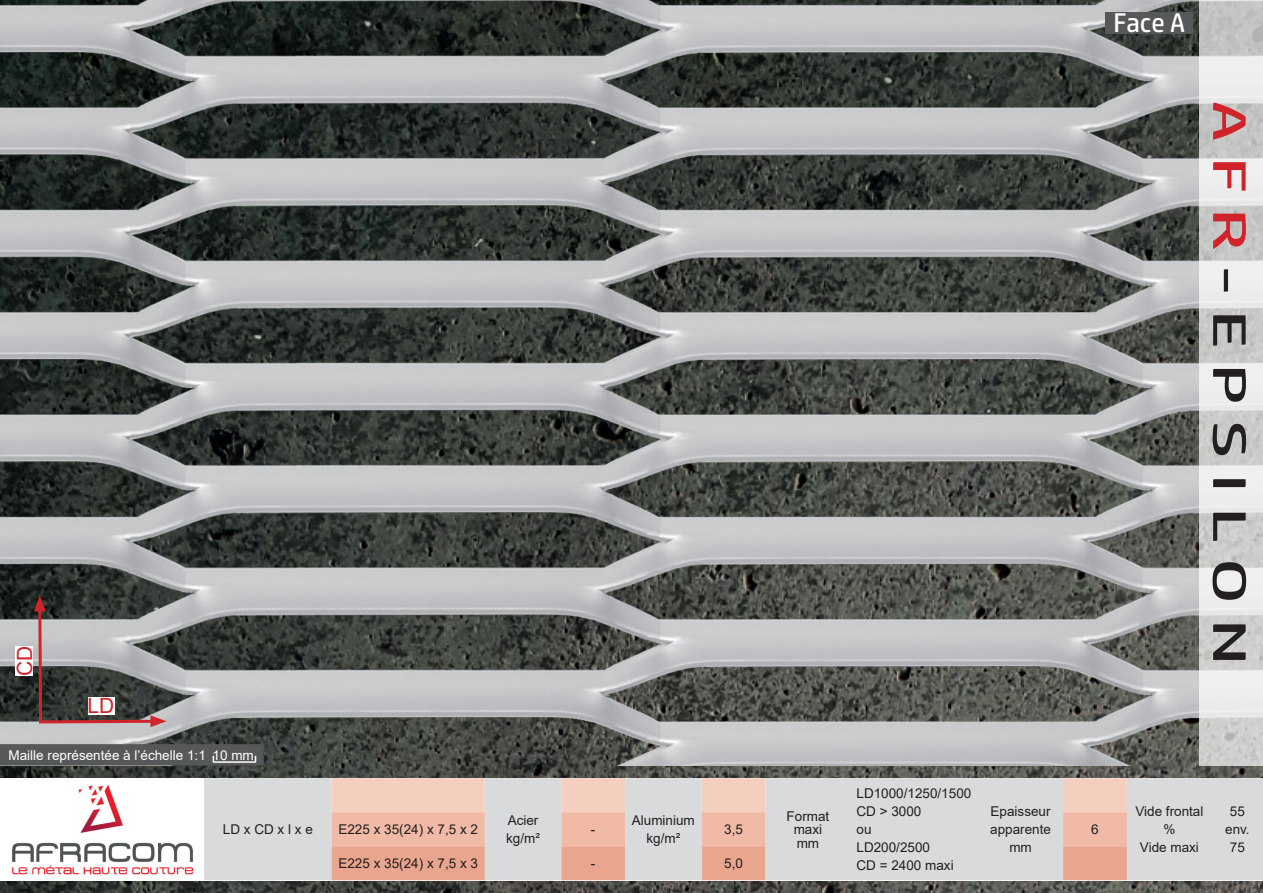
<style>
.page{position:relative;width:1263px;height:893px;background:#fff}
.page>*{position:absolute;margin:0;border:0;box-sizing:border-box;transform-origin:0 0}
.t1{font:46.8px "HP Simplified Jpan";color:#231f20;scale:1.6 1}
.t2{font:27px "HP Simplified Jpan";color:#fff}
.t3{font:21px "Arial";color:#d1232a}
.t4{font:13.5px/18px "Arial";color:#231f20;text-align:center}
.t5{font:13.5px "Arial";color:#fff}
.s1{color:#d1232a}
</style>
<div class="page">
<svg style="left:0;top:765px;width:1263px;height:128px;background:#51534e"></svg>
<img style="left:0;top:0;width:1199px;height:765px">
<img style="left:0;top:778px;width:204px;height:102px">
<div style="left:204px;top:778px;width:1059px;height:102px;background:#d9dadc"></div>
<svg style="left:332px;top:778px;width:795px;height:102px;background:#e2ccc5"></svg>
<div style="left:1106px;top:13px;width:87px;height:21px;background:#57585a"></div>
<div style="left:1px;top:745px;width:262px;height:20px;background:#57585a"></div>
<div style="left:0;top:744px;width:264px;height:21px;border:2px solid #57585a"></div>
<hr style="left:213px;top:761px;width:43px;height:2px;background:#fff">
<svg style="left:34px;top:595px;width:133px;height:132px;background:#767170"></svg>
<div style="left:88px;top:697px;width:26px;height:17px;background:#fff"></div>
<div style="left:16px;top:646px;width:17px;height:30px;background:#fff"></div>
<svg style="left:1199px;top:0;width:64px;height:765px"></svg>
<h3 class="t3" style="left:10px;top:676px;width:32px;rotate:-90deg">CD</h3>
<h3 class="t3" style="left:87px;top:691px;width:28px">LD</h3>
<p class="t5" style="left:9px;top:746px;width:247px">Maille représentée à l’échelle 1:1 10 mm</p>
<h2 class="t2" style="left:1113px;top:6px;width:73px">Face A</h2>
<h1 class="t1" style="left:1258px;top:100px;width:355px;rotate:90deg"><span class="s1">A F R</span> - E P S I L O N</h1>
<p class="t4" style="left:856px;top:784px;width:116px;text-align:left">LD1000/1250/1500<br>CD &gt; 3000<br>ou<br>LD200/2500<br>CD = 2400 maxi</p>
<p class="t4" style="left:990px;top:802px;width:62px">Epaisseur apparente mm</p>
<p class="t4" style="left:1135px;top:802px;width:70px">Vide frontal %<br>Vide maxi</p>
<p class="t4" style="left:1225px;top:802px;width:26px">55 env.<br>75</p>
<p class="t4" style="left:506px;top:811px;width:35px;text-align:left">Acier kg/m²</p>
<p class="t4" style="left:632px;top:811px;width:65px">Aluminium kg/m²</p>
<p class="t4" style="left:786px;top:809px;width:44px;line-height:13.5px">Format maxi mm</p>
<p class="t4" style="left:223px;top:820px;width:92px">LD x CD x l x e</p>
<p class="t4" style="left:338px;top:820px;width:141px">E225 x 35(24) x 7,5 x 2</p>
<p class="t4" style="left:591px;top:820px;width:6px">-</p>
<p class="t4" style="left:724px;top:820px;width:20px">3,5</p>
<p class="t4" style="left:1091px;top:820px;width:9px">6</p>
<p class="t4" style="left:338px;top:854px;width:141px">E225 x 35(24) x 7,5 x 3</p>
<p class="t4" style="left:591px;top:854px;width:6px">-</p>
<p class="t4" style="left:724px;top:854px;width:20px">5,0</p>
</div>
